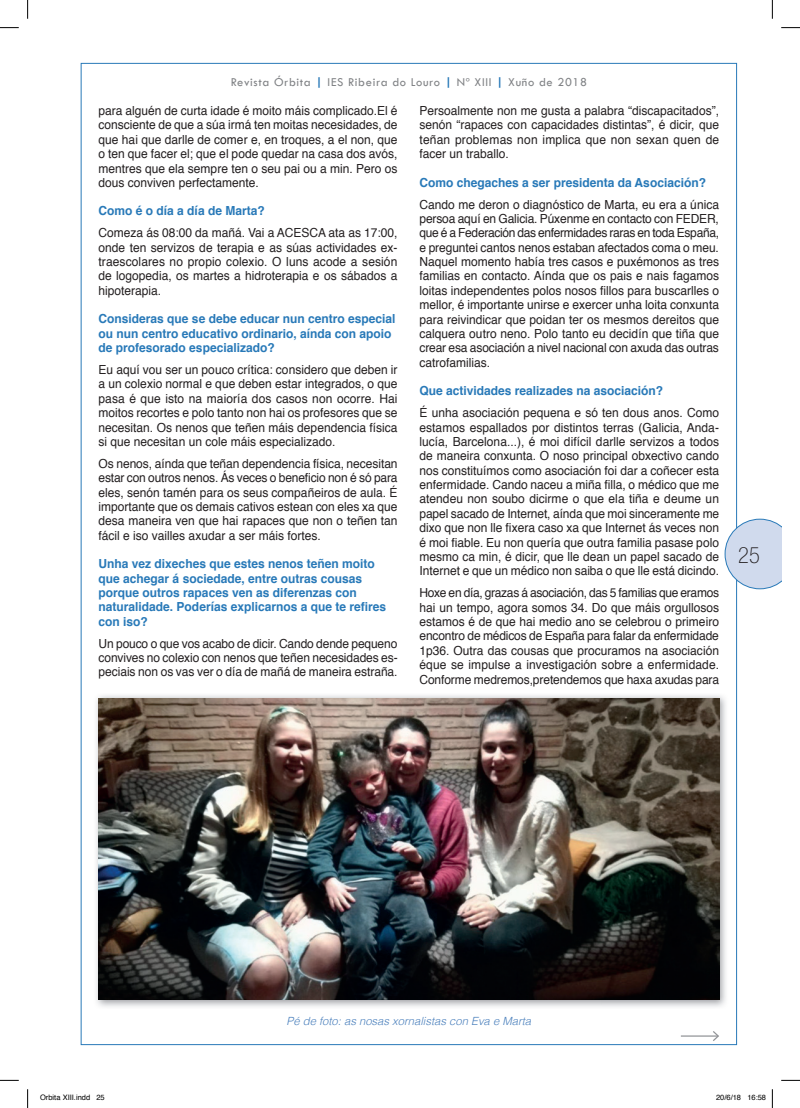
<style>
.page{position:relative;width:800px;height:1108px;background:#fff}
.page>*{position:absolute;margin:0;border:0;box-sizing:border-box;transform-origin:0 0}
.t1{font:100 condensed 22.5px "Helvetica Neue";color:#231f20}
.t2{font:12.5px/14.4px "Helvetica";color:#231f20;text-align:justify;scale:.96 1}
.t3{font:700 12.5px/14.4px "Helvetica";color:#2879b8;scale:.96 1}
.t4{font:12.5px "Tw Cen";letter-spacing:.05em;color:#808285}
.t5{font:italic 300 11.25px "Helvetica";color:#4c81bd}
.t6{font:7.5px "Helvetica";color:#000}
.s1{font-weight:700;color:#2879b8}
</style>
<div class="page">
<svg style="left:724px;top:519px;width:57px;height:70px;background:#d0dbed"></svg>
<img style="left:96px;top:695px;width:630px;height:312px">
<img style="left:98px;top:698px;width:621px;height:301px">
<hr style="left:680px;top:1035px;width:38px;height:1px;background:#939598">
<svg style="left:711px;top:1031px;width:8px;height:10px"></svg>
<svg style="left:0;top:27px;width:19px;height:1px"></svg>
<svg style="left:781px;top:27px;width:18px;height:1px"></svg>
<svg style="left:0;top:1080px;width:19px;height:1px"></svg>
<svg style="left:781px;top:1080px;width:18px;height:1px"></svg>
<svg style="left:27px;top:0;width:1px;height:19px"></svg>
<svg style="left:27px;top:1089px;width:1px;height:19px"></svg>
<svg style="left:771px;top:0;width:1px;height:19px"></svg>
<svg style="left:771px;top:1089px;width:1px;height:19px"></svg>
<p class="t4" style="left:231px;top:74px;width:357px">Revista Órbita <span class="s1">|</span> IES Ribeira do Louro <span class="s1">|</span> Nº XIII <span class="s1">|</span> Xuño de 2018</p>
<p class="t2" style="left:98px;top:104px;width:313px">para alguén de curta idade é moito máis complicado.El é consciente de que a súa irmá ten moitas necesidades, de que hai que darlle de comer e, en troques, a el non, que o ten que facer el; que el pode quedar na casa dos avós, mentres que ela sempre ten o seu pai ou a min. Pero os dous conviven perfectamente.</p>
<p class="t3" style="left:98px;top:204px;width:174px">Como é o día a día de Marta?</p>
<p class="t2" style="left:98px;top:226px;width:313px">Comeza ás 08:00 da mañá. Vai a ACESCA ata as 17:00, onde ten servizos de terapia e as súas actividades ex&shy;traescolares no propio colexio. O luns acode a sesión de logopedia, os martes a hidroterapia e os sábados a hipoterapia.</p>
<p class="t3" style="left:98px;top:312px;width:311px">Consideras que se debe educar nun centro especial ou nun centro educativo ordinario, aínda con apoio de profesorado especializado?</p>
<p class="t2" style="left:98px;top:363px;width:313px">Eu aquí vou ser un pouco crítica: considero que deben ir a un colexio normal e que deben estar integrados, o que pasa é que isto na maioría dos casos non ocorre. Hai moitos recortes e polo tanto non hai os profesores que se necesitan. Os nenos que teñen máis dependencia física si que necesitan un cole máis especializado.</p>
<p class="t2" style="left:98px;top:456px;width:313px">Os nenos, aínda que teñan dependencia física, necesitan estar con outros nenos. Ás veces o beneficio non é só para eles, senón tamén para os seus compañeiros de aula. É importante que os demais cativos estean con eles xa que desa maneira ven que hai rapaces que non o teñen tan fácil e iso vailles axudar a ser máis fortes.</p>
<p class="t3" style="left:98px;top:557px;width:301px">Unha vez dixeches que estes nenos teñen moito que achegar á sociedade, entre outras cousas porque outros rapaces ven as diferenzas con naturalidade. Poderías explicarnos a que te refires con iso?</p>
<p class="t2" style="left:98px;top:636px;width:313px">Un pouco o que vos acabo de dicir. Cando dende pequeno convives no colexio con nenos que teñen necesidades es&shy;peciais non os vas ver o día de mañá de maneira estraña.</p>
<p class="t2" style="left:419px;top:104px;width:313px">Persoalmente non me gusta a palabra “discapacitados”, senón “rapaces con capacidades distintas”, é dicir, que teñan problemas non implica que non sexan quen de facer un traballo.</p>
<p class="t3" style="left:419px;top:175px;width:300px">Como chegaches a ser presidenta da Asociación?</p>
<p class="t2" style="left:419px;top:197px;width:313px">Cando me deron o diagnóstico de Marta, eu era a única persoa aquí en Galicia. Púxenme en contacto con FEDER, que é a Federación das enfermidades raras en toda España, e preguntei cantos nenos estaban afectados coma o meu.<br>Naquel momento había tres casos e puxémonos as tres familias en contacto. Aínda que os pais e nais fagamos loitas independentes polos nosos fillos para buscarlles o mellor, é importante unirse e exercer unha loita conxunta para reivindicar que poidan ter os mesmos dereitos que calquera outro neno. Polo tanto eu decidín que tiña que crear esa asociación a nivel nacional con axuda das outras catrofamilias.</p>
<p class="t3" style="left:419px;top:384px;width:255px">Que actividades realizades na asociación?</p>
<p class="t2" style="left:419px;top:406px;width:313px">É unha asociación pequena e só ten dous anos. Como estamos espallados por distintos terras (Galicia, Anda&shy;lucía, Barcelona...), é moi difícil darlle servizos a todos de maneira conxunta. O noso principal obxectivo cando nos constituímos como asociación foi dar a coñecer esta enfermidade. Cando naceu a miña filla, o médico que me atendeu non soubo dicirme o que ela tiña e deume un papel sacado de Internet, aínda que moi sinceramente me dixo que non lle fixera caso xa que Internet ás veces non é moi fiable. Eu non quería que outra familia pasase polo mesmo ca min, é dicir, que lle dean un papel sacado de Internet e que un médico non saiba o que lle está dicindo.</p>
<p class="t2" style="left:419px;top:586px;width:313px">Hoxe en día, grazas á asociación, das 5 familias que eramos hai un tempo, agora somos 34. Do que máis orgullosos estamos é de que hai medio ano se celebrou o primeiro encontro de médicos de España para falar da enfermidade 1p36. Outra das cousas que procuramos na asociación éque se impulse a investigación sobre a enfermidade.<br>Conforme medremos,pretendemos que haxa axudas para</p>
<h1 class="t1" style="left:738px;top:542px;width:23px">25</h1>
<p class="t5" style="left:286px;top:1011px;width:246px">Pé de foto: as nosas xornalistas con Eva e Marta</p>
<p class="t6" style="left:40px;top:1092px;width:66px">Orbita XIII.indd 25</p>
<p class="t6" style="left:715px;top:1092px;width:52px">20/6/18 16:58</p>
</div>
